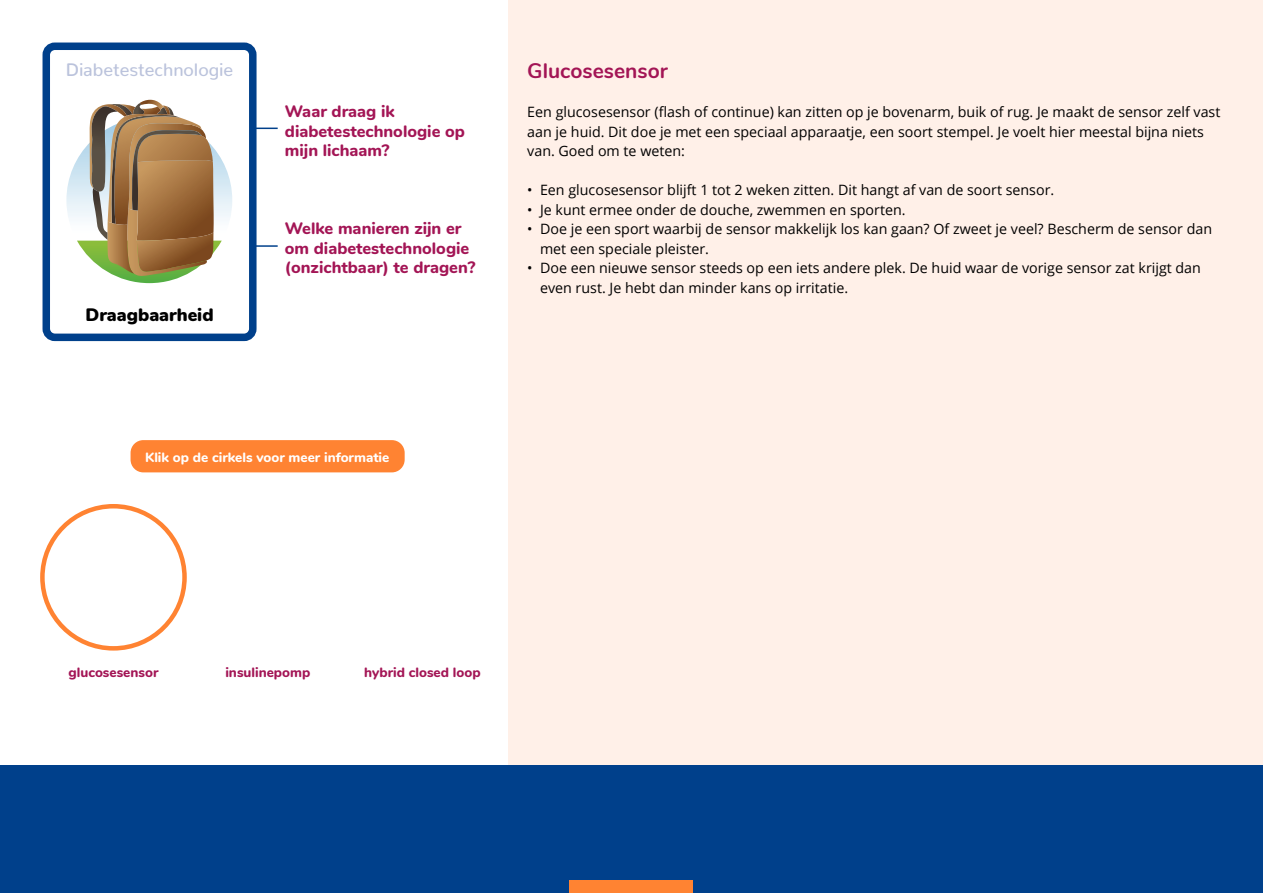
<style>
.page{position:relative;width:1263px;height:893px;background:#fff}
.page>*{position:absolute;margin:0;border:0;box-sizing:border-box;transform-origin:0 0}
.H3_titel_pagina{font:700 21px "Nunito";color:#a31555}
.t1{font:500 18px "Nunito";color:#bbc3dc}
.t2{font:900 18px "Nunito";color:#000}
.vraag{font:800 16.5px/19.5px "Nunito";color:#a31555}
.body{font:14.25px/19.5px "Open Sans";color:#000}
.vraag-2{font:800 13.5px "Nunito";color:#a31555}
.t3{font:800 13.5px "Nunito";color:#fff}
</style>
<div class="page">
<div style="left:509px;top:0;width:754px;height:893px;background:#fff0e8"></div>
<div style="left:0;top:765px;width:1263px;height:128px;background:#00408b"></div>
<div style="left:570px;top:880px;width:123px;height:13px;background:#ff8332"></div>
<div style="left:131px;top:440px;width:274px;height:32px;background:#ff8332;border-radius:13px"></div>
<svg style="left:257px;top:128px;width:21px;height:1px"></svg>
<hr style="left:251px;top:245px;width:27px;height:2px;background:#00408b">
<div style="left:43px;top:43px;width:214px;height:298px;border:8px solid #00408b;border-radius:9px"></div>
<svg style="left:66px;top:100px;width:166px;height:183px"></svg>
<div style="left:40px;top:504px;width:147px;height:147px;border:4px solid #ff8332;border-radius:50%"></div>
<p class="t1" style="left:66px;top:54px;width:169px">Diabetestechnologie</p>
<p class="t2" style="left:85px;top:301px;width:130px">Draagbaarheid</p>
<p class="vraag" style="left:285px;top:101px;width:181px">Waar draag ik diabetestechnologie op mijn lichaam?</p>
<p class="vraag" style="left:285px;top:218px;width:192px">Welke manieren zijn er om diabetestechnologie (onzichtbaar) te dragen?</p>
<p class="t3" style="left:145px;top:447px;width:246px">Klik op de cirkels voor meer informatie</p>
<p class="H3_titel_pagina" style="left:527px;top:55px;width:142px">Glucosesensor</p>
<p class="body" style="left:527px;top:102px;width:695px">Een glucosesensor (flash of continue) kan zitten op je bovenarm, buik of rug. Je maakt de sensor zelf vast aan je huid. Dit doe je met een speciaal apparaatje, een soort stempel. Je voelt hier meestal bijna niets van. Goed om te weten:</p>
<p class="body" style="left:527px;top:180px;width:528px">• Een glucosesensor blijft 1 tot 2 weken zitten. Dit hangt af van de soort sensor.</p>
<p class="body" style="left:527px;top:199px;width:380px">• Je kunt ermee onder de douche, zwemmen en sporten.</p>
<p class="body" style="left:540px;top:219px;width:673px;text-indent:-13px">• Doe je een sport waarbij de sensor makkelijk los kan gaan? Of zweet je veel? Bescherm de sensor dan met een speciale pleister.</p>
<p class="body" style="left:540px;top:258px;width:662px;text-indent:-13px">• Doe een nieuwe sensor steeds op een iets andere plek. De huid waar de vorige sensor zat krijgt dan even rust. Je hebt dan minder kans op irritatie.</p>
<p class="vraag-2" style="left:68px;top:662px;width:91px">glucosesensor</p>
<p class="vraag-2" style="left:225px;top:662px;width:87px">insulinepomp</p>
<p class="vraag-2" style="left:364px;top:662px;width:118px">hybrid closed loop</p>
</div>
